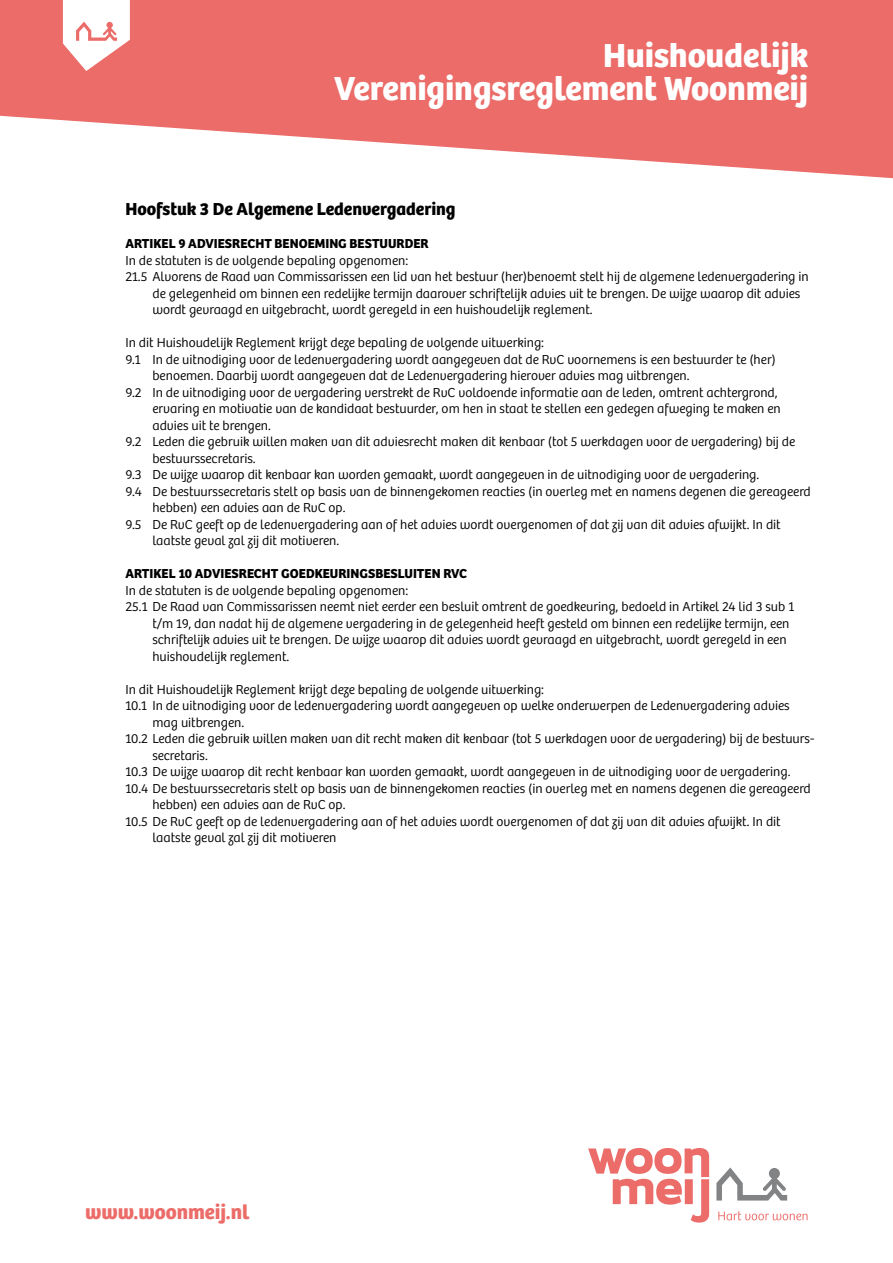
<style>
.page{position:relative;width:893px;height:1263px;background:#fff}
.page>*{position:absolute;margin:0;border:0;box-sizing:border-box;transform-origin:0 0}
.t1{font:700 34.5px/33px "Bree";color:#fff;text-align:right}
.t2{font:700 21px "Bree";color:#eb6c68}
.t3{font:700 18px "Bree";color:#000}
.t4{font:300 13.5px "Bree";color:#000}
.t5{font:700 13.5px "Bree";color:#000}
</style>
<div class="page">
<svg style="left:0;top:0;width:893px;height:178px;fill:#eb6c68"></svg>
<svg style="left:63px;top:0;width:67px;height:71px"></svg>
<svg style="left:588px;top:1148px;width:220px;height:74px"></svg>
<h1 class="t1" style="left:334px;top:39px;width:475px">Huishoudelijk<br>Verenigingsreglement Woonmeij</h1>
<h3 class="t3" style="left:125px;top:198px;width:332px">Hoofstuk 3 De Algemene Ledenvergadering</h3>
<p class="t5" style="left:125px;top:236px;width:305px">ARTIKEL 9 ADVIESRECHT BENOEMING BESTUURDER</p>
<p class="t4" style="left:125px;top:253px;width:284px">In de statuten is de volgende bepaling opgenomen:</p>
<p class="t4" style="left:125px;top:269px;width:685px">21.5 Alvorens de Raad van Commissarissen een lid van het bestuur (her)benoemt stelt hij de algemene ledenvergadering in</p>
<p class="t4" style="left:152px;top:286px;width:649px">de gelegenheid om binnen een redelijke termijn daarover schriftelijk advies uit te brengen. De wijze waarop dit advies</p>
<p class="t4" style="left:152px;top:302px;width:442px">wordt gevraagd en uitgebracht, wordt geregeld in een huishoudelijk reglement.</p>
<p class="t4" style="left:125px;top:335px;width:420px">In dit Huishoudelijk Reglement krijgt deze bepaling de volgende uitwerking:</p>
<p class="t4" style="left:125px;top:352px;width:652px">9.1 In de uitnodiging voor de ledenvergadering wordt aangegeven dat de RvC voornemens is een bestuurder te (her)</p>
<p class="t4" style="left:152px;top:368px;width:539px">benoemen. Daarbij wordt aangegeven dat de Ledenvergadering hierover advies mag uitbrengen.</p>
<p class="t4" style="left:125px;top:385px;width:654px">9.2 In de uitnodiging voor de vergadering verstrekt de RvC voldoende informatie aan de leden, omtrent achtergrond,</p>
<p class="t4" style="left:152px;top:401px;width:630px">ervaring en motivatie van de kandidaat bestuurder, om hen in staat te stellen een gedegen afweging te maken en</p>
<p class="t4" style="left:152px;top:418px;width:120px">advies uit te brengen.</p>
<p class="t4" style="left:125px;top:434px;width:671px">9.2 Leden die gebruik willen maken van dit adviesrecht maken dit kenbaar (tot 5 werkdagen voor de vergadering) bij de</p>
<p class="t4" style="left:152px;top:451px;width:105px">bestuurssecretaris.</p>
<p class="t4" style="left:125px;top:467px;width:635px">9.3 De wijze waarop dit kenbaar kan worden gemaakt, wordt aangegeven in de uitnodiging voor de vergadering.</p>
<p class="t4" style="left:125px;top:484px;width:687px">9.4 De bestuurssecretaris stelt op basis van de binnengekomen reacties (in overleg met en namens degenen die gereageerd</p>
<p class="t4" style="left:152px;top:500px;width:195px">hebben) een advies aan de RvC op.</p>
<p class="t4" style="left:125px;top:517px;width:657px">9.5 De RvC geeft op de ledenvergadering aan of het advies wordt overgenomen of dat zij van dit advies afwijkt. In dit</p>
<p class="t4" style="left:152px;top:533px;width:188px">laatste geval zal zij dit motiveren.</p>
<p class="t5" style="left:125px;top:565px;width:343px">ARTIKEL 10 ADVIESRECHT GOEDKEURINGSBESLUITEN RVC</p>
<p class="t4" style="left:125px;top:582px;width:284px">In de statuten is de volgende bepaling opgenomen:</p>
<p class="t4" style="left:125px;top:599px;width:670px">25.1 De Raad van Commissarissen neemt niet eerder een besluit omtrent de goedkeuring, bedoeld in Artikel 24 lid 3 sub 1</p>
<p class="t4" style="left:152px;top:615px;width:638px">t/m 19, dan nadat hij de algemene vergadering in de gelegenheid heeft gesteld om binnen een redelijke termijn, een</p>
<p class="t4" style="left:152px;top:632px;width:636px">schriftelijk advies uit te brengen. De wijze waarop dit advies wordt gevraagd en uitgebracht, wordt geregeld in een</p>
<p class="t4" style="left:152px;top:648px;width:138px">huishoudelijk reglement.</p>
<p class="t4" style="left:125px;top:681px;width:420px">In dit Huishoudelijk Reglement krijgt deze bepaling de volgende uitwerking:</p>
<p class="t4" style="left:125px;top:698px;width:666px">10.1 In de uitnodiging voor de ledenvergadering wordt aangegeven op welke onderwerpen de Ledenvergadering advies</p>
<p class="t4" style="left:152px;top:714px;width:93px">mag uitbrengen.</p>
<p class="t4" style="left:125px;top:731px;width:690px">10.2 Leden die gebruik willen maken van dit recht maken dit kenbaar (tot 5 werkdagen voor de vergadering) bij de bestuurs-</p>
<p class="t4" style="left:152px;top:747px;width:57px">secretaris.</p>
<p class="t4" style="left:125px;top:764px;width:666px">10.3 De wijze waarop dit recht kenbaar kan worden gemaakt, wordt aangegeven in de uitnodiging voor de vergadering.</p>
<p class="t4" style="left:125px;top:780px;width:687px">10.4 De bestuurssecretaris stelt op basis van de binnengekomen reacties (in overleg met en namens degenen die gereageerd</p>
<p class="t4" style="left:152px;top:797px;width:195px">hebben) een advies aan de RvC op.</p>
<p class="t4" style="left:125px;top:813px;width:657px">10.5 De RvC geeft op de ledenvergadering aan of het advies wordt overgenomen of dat zij van dit advies afwijkt. In dit</p>
<p class="t4" style="left:152px;top:830px;width:186px">laatste geval zal zij dit motiveren</p>
<h2 class="t2" style="left:85px;top:1199px;width:166px">www.woonmeij.nl</h2>
</div>
